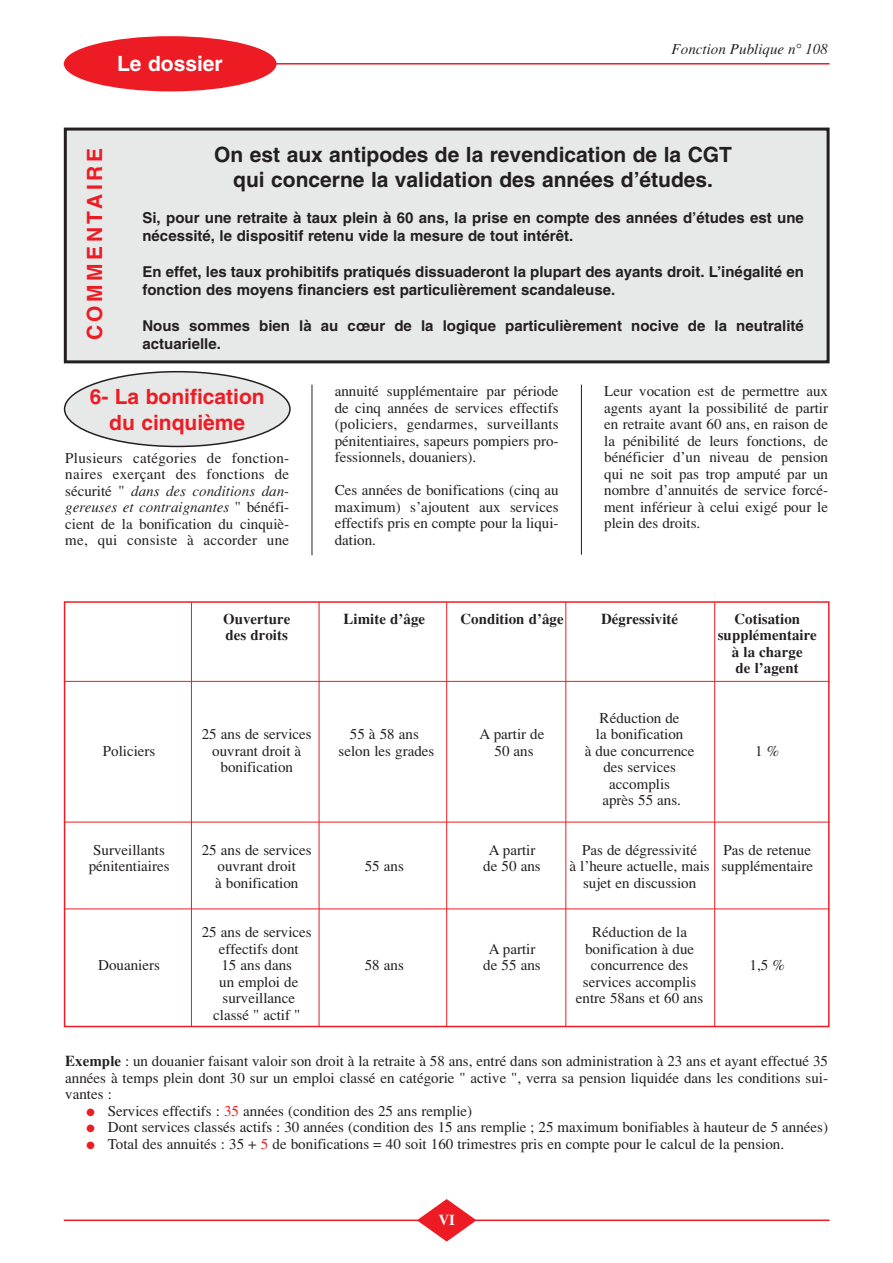
<style>
.page{position:relative;width:893px;height:1263px;background:#fff}
.page>*{position:absolute;margin:0;border:0;box-sizing:border-box;transform-origin:0 0}
.t1{font:700 21px/25.2px "Helvetica";color:#231f20;text-align:center}
.t2{font:700 21px/25.2px "Helvetica";color:#ed1c24;text-align:center}
.t3{font:700 21px "Helvetica";letter-spacing:.165em;color:#ed1c24}
.t4{font:700 21px "Helvetica";color:#fff}
.t5{font:15px/16.5px "Times";color:#231f20;text-align:justify}
.t6{font:700 15px/18px "Helvetica";color:#231f20}
.t7{font:700 15px/16.5px "Times";color:#231f20;text-align:center}
.t8{font:italic 15px "Times";color:#231f20}
.t9{font:700 15px "Times";color:#fff}
.s1{font-style:italic}
.s2{font-weight:700}
.s3{color:#ed1c24}
</style>
<div class="page">
<svg style="left:64px;top:371px;width:227px;height:76px"></svg>
<hr style="left:64px;top:1220px;width:765px;height:1px;background:#ed1c24">
<svg style="left:417px;top:1199px;width:59px;height:43px"></svg>
<hr style="left:64px;top:63px;width:765px;height:2px;background:#ed1c24">
<hr style="left:312px;top:385px;width:1px;height:170px;background:#231f20">
<hr style="left:581px;top:385px;width:1px;height:170px;background:#231f20">
<div style="left:64px;top:36px;width:212px;height:55px;background:#ed1c24;border-radius:50%"></div>
<div style="left:65px;top:129px;width:763px;height:233px;background:#e7e8e8"></div>
<div style="left:64px;top:128px;width:765px;height:235px;border:3px solid #231f20"></div>
<div style="left:64px;top:601px;width:765px;height:426px;border:2px solid #ed1c24"></div>
<hr style="left:191px;top:602px;width:1px;height:425px;background:#ed1c24">
<hr style="left:319px;top:602px;width:1px;height:425px;background:#ed1c24">
<hr style="left:446px;top:602px;width:1px;height:425px;background:#ed1c24">
<hr style="left:565px;top:602px;width:1px;height:425px;background:#ed1c24">
<hr style="left:714px;top:602px;width:1px;height:425px;background:#ed1c24">
<hr style="left:64px;top:681px;width:765px;height:1px;background:#ed1c24">
<hr style="left:64px;top:822px;width:765px;height:1px;background:#ed1c24">
<hr style="left:64px;top:909px;width:765px;height:1px;background:#ed1c24">
<h1 class="t4" style="left:117px;top:56px;width:107px">Le dossier</h1>
<p class="t8" style="left:671px;top:44px;width:158px">Fonction Publique n° 108</p>
<h1 class="t3" style="left:87px;top:340px;width:194px;rotate:-90deg">COMMENTAIRE</h1>
<h1 class="t1" style="left:214px;top:144px;width:519px">On est aux antipodes de la revendication de la CGT qui concerne la validation des années d’études.</h1>
<p class="t6" style="left:142px;top:210px;width:663px">Si, pour une retraite à taux plein à 60 ans, la prise en compte des années d’études est une nécessité, le dispositif retenu vide la mesure de tout intérêt.</p>
<p class="t6" style="left:142px;top:264px;width:663px">En effet, les taux prohibitifs pratiqués dissuaderont la plupart des ayants droit. L’inégalité en fonction des moyens financiers est particulièrement scandaleuse.</p>
<p class="t6" style="left:142px;top:318px;width:663px">Nous sommes bien là au cœur de la logique particulièrement nocive de la neutralité actuarielle.</p>
<h1 class="t2" style="left:90px;top:387px;width:176px">6- La bonification du cinquième</h1>
<p class="t5" style="left:65px;top:451px;width:225px">Plusieurs catégories de fonction&shy;naires exerçant des fonctions de sécurité " <span class="s1">dans des conditions dan&shy;gereuses et contraignantes</span> " bénéfi&shy;cient de la bonification du cinquiè&shy;me, qui consiste à accorder une</p>
<p class="t5" style="left:335px;top:385px;width:225px">annuité supplémentaire par période de cinq années de services effectifs (policiers, gendarmes, surveillants pénitentiaires, sapeurs pompiers pro&shy;fessionnels, douaniers).</p>
<p class="t5" style="left:335px;top:484px;width:225px">Ces années de bonifications (cinq au maximum) s’ajoutent aux services effectifs pris en compte pour la liqui&shy;dation.</p>
<p class="t5" style="left:604px;top:385px;width:225px">Leur vocation est de permettre aux agents ayant la possibilité de partir en retraite avant 60 ans, en raison de la pénibilité de leurs fonctions, de bénéficier d’un niveau de pension qui ne soit pas trop amputé par un nombre d’annuités de service forcé&shy;ment inférieur à celui exigé pour le plein des droits.</p>
<p class="t7" style="left:223px;top:612px;width:69px">Ouverture</p>
<p class="t7" style="left:343px;top:612px;width:83px">Limite d’âge</p>
<p class="t7" style="left:460px;top:612px;width:105px">Condition d’âge</p>
<p class="t7" style="left:601px;top:612px;width:79px">Dégressivité</p>
<p class="t7" style="left:734px;top:612px;width:67px">Cotisation</p>
<p class="t7" style="left:226px;top:628px;width:64px">des droits</p>
<p class="t7" style="left:717px;top:628px;width:100px">supplémentaire à la charge<br>de l’agent</p>
<p class="t5" style="left:599px;top:711px;width:81px">Réduction de</p>
<p class="t5" style="left:202px;top:727px;width:111px">25 ans de services</p>
<p class="t5" style="left:350px;top:727px;width:71px">55 à 58 ans</p>
<p class="t5" style="left:479px;top:727px;width:66px">A partir de</p>
<p class="t5" style="left:596px;top:727px;width:89px">la bonification</p>
<p class="t5" style="left:103px;top:744px;width:54px">Policiers</p>
<p class="t5" style="left:212px;top:744px;width:91px">ouvrant droit à</p>
<p class="t5" style="left:338px;top:744px;width:97px">selon les grades</p>
<p class="t5" style="left:494px;top:744px;width:41px">50 ans</p>
<p class="t5" style="left:584px;top:744px;width:111px">à due concurrence</p>
<p class="t5" style="left:755px;top:744px;width:26px">1 %</p>
<p class="t5" style="left:220px;top:760px;width:74px">bonification</p>
<p class="t5" style="left:602px;top:760px;width:80px;text-align:center">des services accomplis après 55 ans.</p>
<p class="t5" style="left:93px;top:843px;width:73px">Surveillants</p>
<p class="t5" style="left:202px;top:843px;width:111px">25 ans de services</p>
<p class="t5" style="left:488px;top:843px;width:48px">A partir</p>
<p class="t5" style="left:582px;top:843px;width:116px">Pas de dégressivité</p>
<p class="t5" style="left:723px;top:843px;width:89px">Pas de retenue</p>
<p class="t5" style="left:89px;top:859px;width:82px">pénitentiaires</p>
<p class="t5" style="left:217px;top:859px;width:80px">ouvrant droit</p>
<p class="t5" style="left:365px;top:859px;width:41px">55 ans</p>
<p class="t5" style="left:483px;top:859px;width:59px">de 50 ans</p>
<p class="t5" style="left:569px;top:859px;width:245px">à l’heure actuelle, mais supplémentaire</p>
<p class="t5" style="left:215px;top:876px;width:85px">à bonification</p>
<p class="t5" style="left:583px;top:876px;width:115px">sujet en discussion</p>
<p class="t5" style="left:202px;top:925px;width:111px">25 ans de services</p>
<p class="t5" style="left:592px;top:925px;width:96px">Réduction de la</p>
<p class="t5" style="left:219px;top:942px;width:81px">effectifs dont</p>
<p class="t5" style="left:488px;top:942px;width:48px">A partir</p>
<p class="t5" style="left:585px;top:942px;width:111px">bonification à due</p>
<p class="t5" style="left:98px;top:958px;width:63px">Douaniers</p>
<p class="t5" style="left:221px;top:958px;width:72px">15 ans dans</p>
<p class="t5" style="left:365px;top:958px;width:41px">58 ans</p>
<p class="t5" style="left:483px;top:958px;width:59px">de 55 ans</p>
<p class="t5" style="left:591px;top:958px;width:99px">concurrence des</p>
<p class="t5" style="left:749px;top:958px;width:37px">1,5 %</p>
<p class="t5" style="left:219px;top:975px;width:81px">un emploi de</p>
<p class="t5" style="left:583px;top:975px;width:115px">services accomplis</p>
<p class="t5" style="left:222px;top:991px;width:74px">surveillance</p>
<p class="t5" style="left:576px;top:991px;width:129px">entre 58ans et 60 ans</p>
<p class="t5" style="left:213px;top:1008px;width:89px">classé " actif "</p>
<p class="t5" style="left:65px;top:1054px;width:764px"><span class="s2">Exemple</span> : un douanier faisant valoir son droit à la retraite à 58 ans, entré dans son administration à 23 ans et ayant effectué 35 années à temps plein dont 30 sur un emploi classé en catégorie " active ", verra sa pension liquidée dans les conditions sui&shy;vantes :</p>
<p class="t5" style="left:87px;top:1104px;width:387px"><span class="s3">●</span> Services effectifs : <span class="s3">35</span> années (condition des 25 ans remplie)</p>
<p class="t5" style="left:87px;top:1120px;width:743px"><span class="s3">●</span> Dont services classés actifs : 30 années (condition des 15 ans remplie ; 25 maximum bonifiables à hauteur de 5 années)</p>
<p class="t5" style="left:87px;top:1137px;width:699px"><span class="s3">●</span> Total des annuités : 35 + <span class="s3">5</span> de bonifications = 40 soit 160 trimestres pris en compte pour le calcul de la pension.</p>
<p class="t9" style="left:438px;top:1214px;width:18px">VI</p>
</div>
